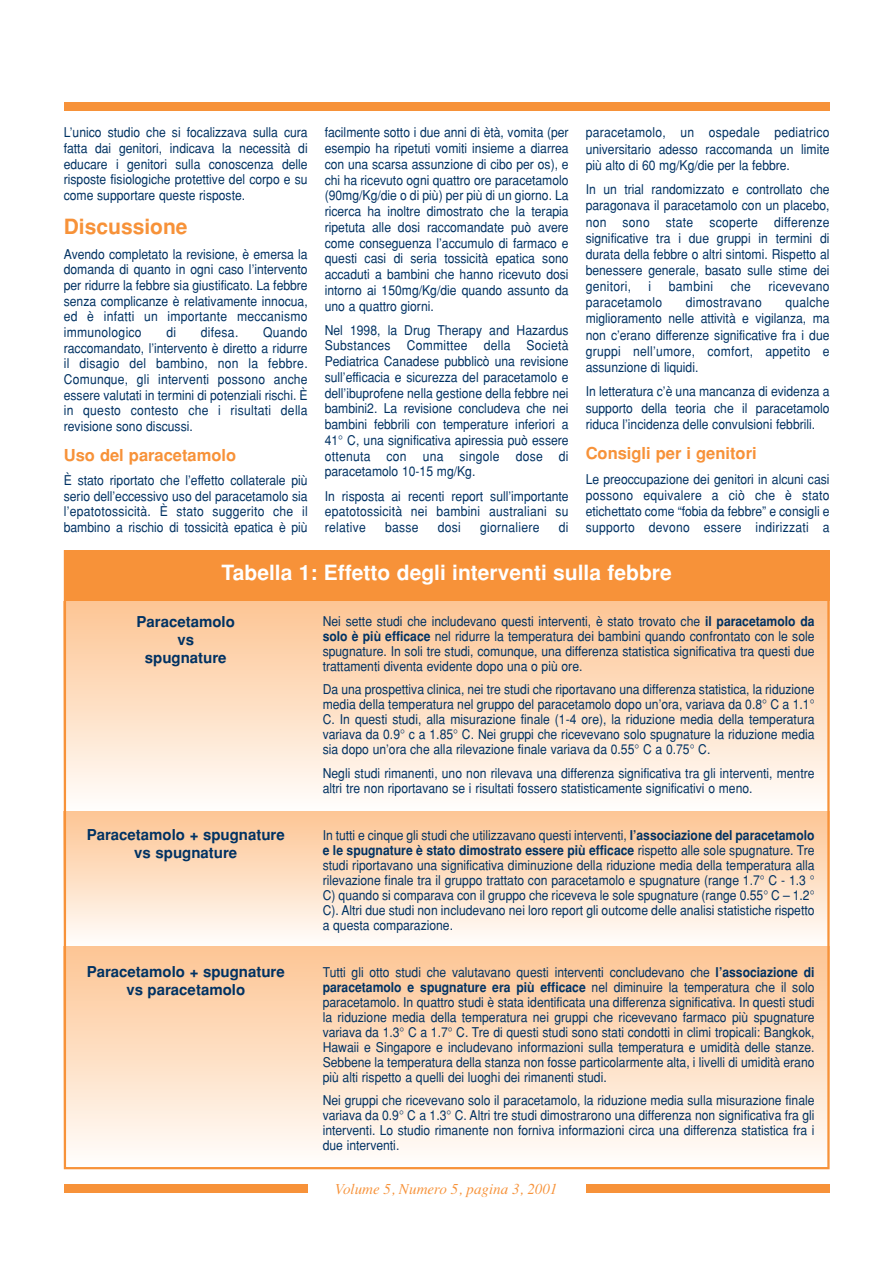
<style>
.page{position:relative;width:893px;height:1263px;background:#fff}
.page>*{position:absolute;margin:0;border:0;box-sizing:border-box;transform-origin:0 0}
.t1{font:700 21px "Helvetica";color:#fff}
.t2{font:700 21px "Helvetica";color:#f79239}
.t3{font:700 16.5px "Helvetica";color:#f79239}
.t4{font:700 15px/18px "Helvetica";color:#003263;text-align:center}
.t5{font:italic 15px "Times";color:#f79239}
.t6{font:13.5px/15px "Helvetica";color:#003263;text-align:justify;scale:.9 1}
.t7{font:13.5px "Helvetica";letter-spacing:.02em;color:#003263;scale:.9 1}
.s1{font-weight:700}
</style>
<div class="page">
<div style="left:64px;top:1184px;width:244px;height:9px;background:#f79239"></div>
<div style="left:585px;top:1184px;width:244px;height:9px;background:#f79239"></div>
<div style="left:64px;top:102px;width:765px;height:9px;background:#f79239"></div>
<div style="left:64px;top:550px;width:765px;height:51px;background:#f79239"></div>
<div style="left:64px;top:601px;width:765px;height:211px;background:linear-gradient(to bottom,#fdc492,#fffdfb)"></div>
<div style="left:64px;top:812px;width:765px;height:134px;background:linear-gradient(to bottom,#fdc593,#fffcf9)"></div>
<div style="left:64px;top:946px;width:765px;height:222px;background:linear-gradient(to bottom,#fdc492,#fffdfb)"></div>
<p class="t6" style="left:64px;top:126px;width:272px;line-height:15.6px">L’unico studio che si focalizzava sulla cura fatta dai genitori, indicava la necessità di educare i genitori sulla conoscenza delle risposte fisiologiche protettive del corpo e su come supportare queste risposte.</p>
<h1 class="t2" style="left:64px;top:219px;width:125px">Discussione</h1>
<p class="t6" style="left:64px;top:247px;width:272px;line-height:15.6px">Avendo completato la revisione, è emersa la domanda di quanto in ogni caso l’intervento per ridurre la febbre sia giustificato. La febbre senza complicanze è relativamente innocua, ed è infatti un importante meccanismo immunologico</p>
<p class="t6" style="left:64px;top:326px;width:272px;line-height:15.6px;text-indent:199px">Quando raccomandato, l’intervento è diretto a ridurre il disagio del bambino, non la febbre.<br>Comunque, gli interventi possono anche essere valutati in termini di potenziali rischi. È in questo contesto che i risultati della revisione sono discussi.</p>
<p class="t3" style="left:64px;top:449px;width:174px">Uso del paracetamolo</p>
<p class="t6" style="left:64px;top:474px;width:272px;line-height:15.6px">È stato riportato che l’effetto collaterale più serio dell’eccessivo uso del paracetamolo sia l’epatotossicità. È stato suggerito che il bambino a rischio di tossicità epatica è più</p>
<p class="t6" style="left:166px;top:326px;width:12px">di</p>
<p class="t6" style="left:201px;top:326px;width:43px">difesa.</p>
<p class="t6" style="left:325px;top:126px;width:272px;line-height:15.8px">facilmente sotto i due anni di ètà, vomita (per esempio ha ripetuti vomiti insieme a diarrea con una scarsa assunzione di cibo per os), e chi ha ricevuto ogni quattro ore paracetamolo (90mg/Kg/die o di più) per più di un giorno. La ricerca ha inoltre dimostrato che la terapia ripetuta alle dosi raccomandate può avere come conseguenza l’accumulo di farmaco e questi casi di seria tossicità epatica sono accaduti a bambini che hanno ricevuto dosi intorno ai 150mg/Kg/die quando assunto da uno a quattro giorni.</p>
<p class="t6" style="left:325px;top:323px;width:272px;line-height:15.8px">Nel 1998, la Drug Therapy and Hazardus Substances Committee della Società Pediatrica Canadese pubblicò una revisione sull’efficacia e sicurezza del paracetamolo e dell’ibuprofene nella gestione della febbre nei bambini2. La revisione concludeva che nei bambini febbrili con temperature inferiori a 41° C, una significativa apiressia può essere ottenuta con una singole dose di paracetamolo 10-15 mg/Kg.</p>
<p class="t6" style="left:325px;top:489px;width:272px;line-height:15.8px">In risposta ai recenti report sull’importante epatotossicità nei bambini australiani su relative</p>
<p class="t6" style="left:385px;top:521px;width:39px">basse</p>
<p class="t6" style="left:438px;top:521px;width:27px">dosi</p>
<p class="t7" style="left:480px;top:522px;width:68px">giornaliere</p>
<p class="t6" style="left:559px;top:521px;width:12px">di</p>
<p class="t6" style="left:585px;top:126px;width:272px;line-height:16.2px">paracetamolo, un ospedale pediatrico universitario adesso raccomanda un limite più alto di 60 mg/Kg/die per la febbre.</p>
<p class="t6" style="left:585px;top:183px;width:272px;line-height:16.2px">In un trial randomizzato e controllato che paragonava il paracetamolo con un placebo, non sono state scoperte differenze significative tra i due gruppi in termini di durata della febbre o altri sintomi. Rispetto al benessere generale, basato sulle stime dei genitori,</p>
<p class="t6" style="left:648px;top:280px;width:4px">i</p>
<p class="t7" style="left:669px;top:281px;width:51px">bambini</p>
<p class="t6" style="left:730px;top:280px;width:24px">che</p>
<p class="t7" style="left:768px;top:281px;width:69px">ricevevano</p>
<p class="t7" style="left:585px;top:298px;width:87px">paracetamolo</p>
<p class="t7" style="left:686px;top:298px;width:86px">dimostravano</p>
<p class="t6" style="left:585px;top:296px;width:272px;line-height:16.2px;text-indent:200px">qualche miglioramento nelle attività e vigilanza, ma non c’erano differenze significative fra i due gruppi nell’umore, comfort, appetito e assunzione di liquidi.</p>
<p class="t6" style="left:585px;top:385px;width:272px;line-height:16.2px">In letteratura c’è una mancanza di evidenza a supporto della teoria che il paracetamolo riduca l’incidenza delle convulsioni febbrili.</p>
<p class="t3" style="left:585px;top:447px;width:172px">Consigli per i genitori</p>
<p class="t6" style="left:585px;top:472px;width:272px;line-height:16.2px">Le preoccupazione dei genitori in alcuni casi possono equivalere a ciò che è stato etichettato come “fobia da febbre” e consigli e supporto devono essere indirizzati a</p>
<h1 class="t1" style="left:221px;top:565px;width:451px">Tabella 1: Effetto degli interventi sulla febbre</h1>
<p class="t6" style="left:323px;top:615px;width:548px">Nei sette studi che includevano questi interventi, è stato trovato che <span class="s1">il paracetamolo da solo è più efficace</span> nel ridurre la temperatura dei bambini quando confrontato con le sole spugnature. In soli tre studi, comunque, una differenza statistica significativa tra questi due trattamenti diventa evidente dopo una o più ore.</p>
<p class="t6" style="left:323px;top:683px;width:548px">Da una prospettiva clinica, nei tre studi che riportavano una differenza statistica, la riduzione media della temperatura nel gruppo del paracetamolo dopo un’ora, variava da 0.8° C a 1.1° C. In questi studi, alla misurazione finale (1-4 ore), la riduzione media della temperatura variava da 0.9° c a 1.85° C. Nei gruppi che ricevevano solo spugnature la riduzione media sia dopo un’ora che alla rilevazione finale variava da 0.55° C a 0.75° C.</p>
<p class="t6" style="left:323px;top:767px;width:548px">Negli studi rimanenti, uno non rilevava una differenza significativa tra gli interventi, mentre altri tre non riportavano se i risultati fossero statisticamente significativi o meno.</p>
<p class="t6" style="left:323px;top:829px;width:548px">In tutti e cinque gli studi che utilizzavano questi interventi, <span class="s1">l’associazione del paracetamolo e le spugnature è stato dimostrato essere più efficace</span> rispetto alle sole spugnature. Tre studi riportavano una significativa diminuzione della riduzione media della temperatura alla rilevazione finale tra il gruppo trattato con paracetamolo e spugnature (range 1.7° C - 1.3 ° C) quando si comparava con il gruppo che riceveva le sole spugnature (range 0.55° C – 1.2° C). Altri due studi non includevano nei loro report gli outcome delle analisi statistiche rispetto a questa comparazione.</p>
<p class="t6" style="left:323px;top:966px;width:548px">Tutti gli otto studi che valutavano questi interventi concludevano che <span class="s1">l’associazione di paracetamolo e spugnature era più efficace</span> nel diminuire la temperatura che il solo paracetamolo. In quattro studi è stata identificata una differenza significativa. In questi studi la riduzione media della temperatura nei gruppi che ricevevano farmaco più spugnature variava da 1.3° C a 1.7° C. Tre di questi studi sono stati condotti in climi tropicali: Bangkok, Hawaii e Singapore e includevano informazioni sulla temperatura e umidità delle stanze.<br>Sebbene la temperatura della stanza non fosse particolarmente alta, i livelli di umidità erano più alti rispetto a quelli dei luoghi dei rimanenti studi.</p>
<p class="t6" style="left:323px;top:1095px;width:548px">Nei gruppi che ricevevano solo il paracetamolo, la riduzione media sulla misurazione finale variava da 0.9° C a 1.3° C. Altri tre studi dimostrarono una differenza non significativa fra gli interventi. Lo studio rimanente non forniva informazioni circa una differenza statistica fra i due interventi.</p>
<p class="t4" style="left:136px;top:614px;width:100px">Paracetamolo vs spugnature</p>
<p class="t4" style="left:87px;top:827px;width:199px">Paracetamolo + spugnature vs spugnature</p>
<p class="t4" style="left:87px;top:964px;width:199px">Paracetamolo + spugnature vs paracetamolo</p>
<p class="t5" style="left:335px;top:1183px;width:224px">Volume 5, Numero 5, pagina 3, 2001</p>
</div>
